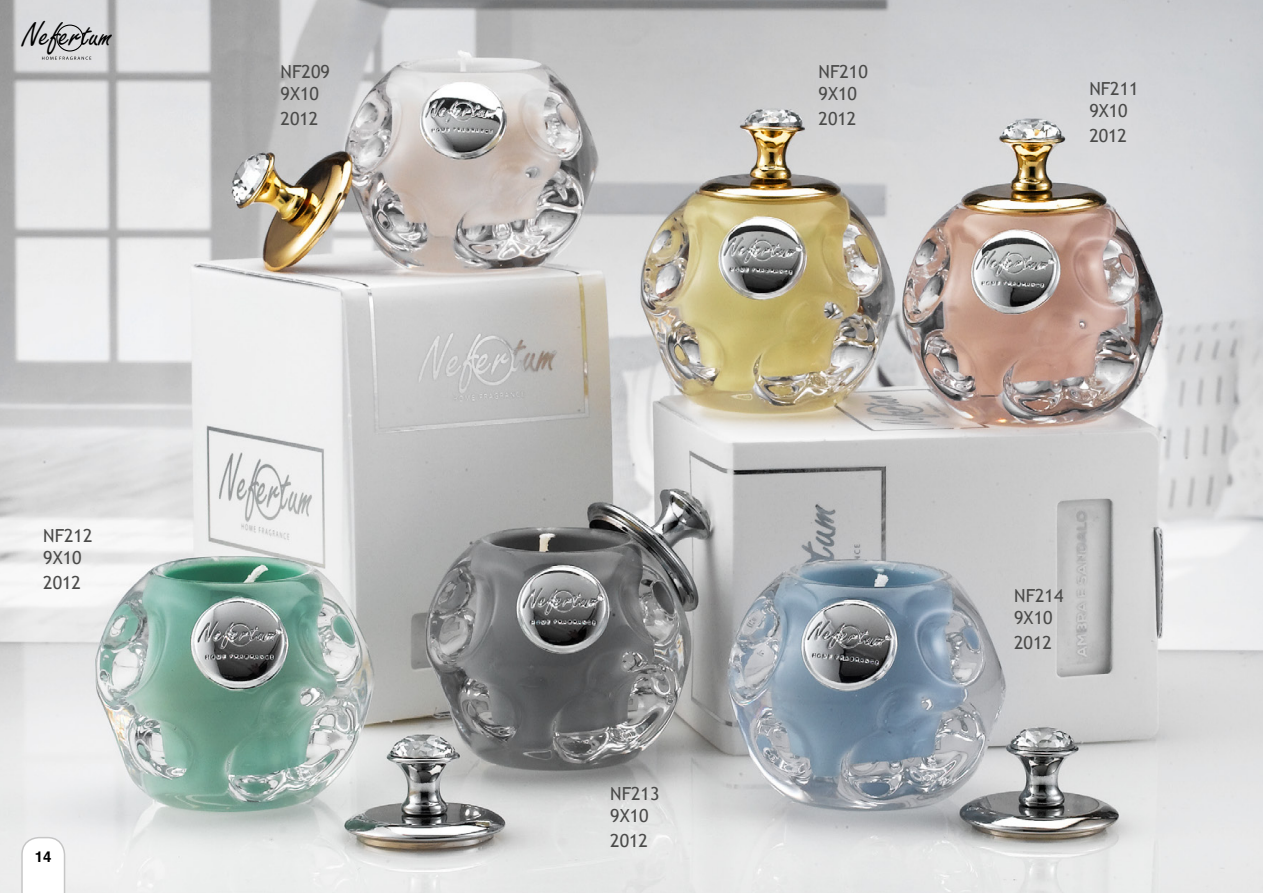
<style>
.page{position:relative;width:1263px;height:893px;background:#fff}
.page>*{position:absolute;margin:0;border:0;box-sizing:border-box;transform-origin:0 0}
.t1{font:36.6px "Freestyle Script";color:#000}
.t2{font:18px/21.6px "Trebuchet MS";color:#4a4a49}
.t3{font:700 15px "Helvetica";color:#000}
</style>
<div class="page">
<img style="left:0;top:0;width:1263px;height:893px">
<div style="left:56px;top:25px;width:28px;height:27px;border:1px solid #000;border-radius:50%"></div>
<svg style="left:42px;top:57px;width:49px;height:3px"></svg>
<svg style="left:21px;top:837px;width:44px;height:56px"></svg>
<h1 class="t1" style="left:22px;top:15px;width:92px">Nefertum</h1>
<p class="t2" style="left:43px;top:525px;width:51px">NF212<br>9X10</p>
<p class="t2" style="left:43px;top:572px;width:39px">2012</p>
<p class="t3" style="left:35px;top:844px;width:18px">14</p>
<p class="t2" style="left:281px;top:62px;width:51px">NF209<br>9X10</p>
<p class="t2" style="left:819px;top:62px;width:51px">NF210<br>9X10</p>
<p class="t2" style="left:281px;top:108px;width:39px">2012</p>
<p class="t2" style="left:819px;top:108px;width:39px">2012</p>
<p class="t2" style="left:1089px;top:78px;width:51px">NF211<br>9X10</p>
<p class="t2" style="left:1089px;top:125px;width:39px">2012</p>
<p class="t2" style="left:610px;top:783px;width:51px">NF213<br>9X10</p>
<p class="t2" style="left:610px;top:830px;width:39px">2012</p>
<p class="t2" style="left:1014px;top:585px;width:51px">NF214<br>9X10</p>
<p class="t2" style="left:1014px;top:632px;width:39px">2012</p>
</div>
